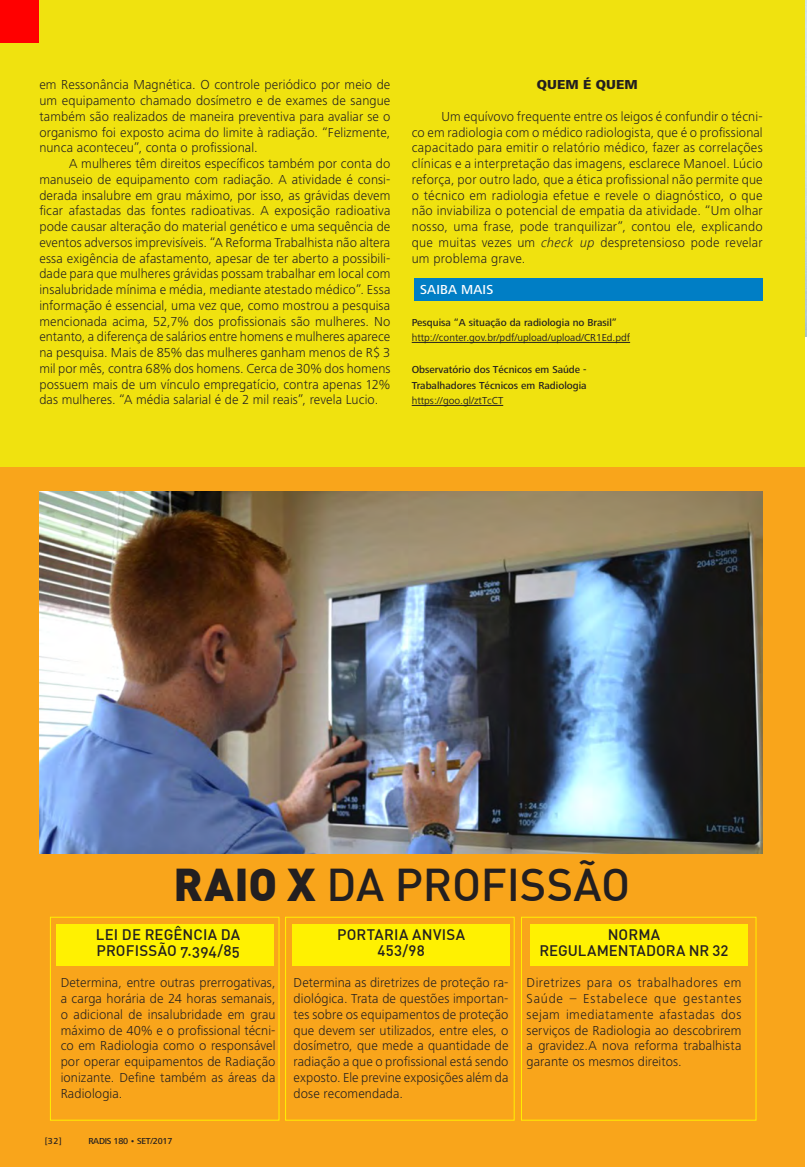
<style>
.page{position:relative;width:807px;height:1167px;background:#fff}
.page>*{position:absolute;margin:0;border:0;box-sizing:border-box;transform-origin:0 0}
.Título_materia{font:500 45px "DIN Alternate";letter-spacing:-.005em;color:#231f20}
.trab_quadro{font:500 15px/15.8px "DIN";letter-spacing:.01em;color:#231f20}
.Corpo_-_2_col{font:300 13.5px/15.8px "Frutiger Next LT";letter-spacing:.005em;color:#231f20;text-align:justify}
.Entretítulo{font:800 13.5px "Frutiger Next LT";letter-spacing:.01em;color:#231f20}
.SAIBA_MAIS{font:500 13.5px "Frutiger Next LT";letter-spacing:.015em;color:#fff}
.Saiba_mais_texto{font:500 10.5px/15.8px "Frutiger Next LT";color:#231f20}
.Saiba_mais_texto-2{font:10.5px "Frutiger Next LT";color:#231f20}
.t1{font:500 9px "Frutiger Next LT";letter-spacing:-.03em;color:#231f20}
.s1{font-style:italic}
.s2{font-weight:900}
.s3{font-family:"DIN Alternate"}
</style>
<div class="page">
<div style="left:0;top:0;width:805px;height:1167px;background:#f0e20f"></div>
<div style="left:0;top:467px;width:805px;height:700px;background:#f9a51b"></div>
<div style="left:50px;top:917px;width:229px;height:203px;border:1px solid #fff101"></div>
<div style="left:285px;top:917px;width:229px;height:203px;border:1px solid #fff101"></div>
<div style="left:521px;top:917px;width:235px;height:203px;border:1px solid #fff101"></div>
<img style="left:39px;top:491px;width:723px;height:362px">
<div style="left:414px;top:278px;width:348px;height:22px;background:#007ec5"></div>
<div style="left:56px;top:924px;width:217px;height:41px;background:#fff101"></div>
<div style="left:292px;top:924px;width:217px;height:41px;background:#fff101"></div>
<div style="left:530px;top:924px;width:217px;height:41px;background:#fff101"></div>
<img style="left:805px;top:1px;width:1px;height:336px">
<hr style="left:411px;top:342px;width:219px;height:1px;background:#231f20">
<hr style="left:411px;top:405px;width:92px;height:1px;background:#231f20">
<div style="left:0;top:0;width:39px;height:43px;background:#f00"></div>
<p class="Corpo_-_2_col" style="left:39px;top:77px;width:352px">em Ressonância Magnética. O controle periódico por meio de um equipamento chamado dosímetro e de exames de sangue também são realizados de maneira preventiva para avaliar se o organismo foi exposto acima do limite à radiação. “Felizmente, nunca aconteceu”, conta o profissional.</p>
<p class="Corpo_-_2_col" style="left:39px;top:156px;width:352px;text-indent:30px">A mulheres têm direitos específicos também por conta do manuseio de equipamento com radiação. A atividade é consi&shy;derada insalubre em grau máximo, por isso, as grávidas devem ficar afastadas das fontes radioativas. A exposição radioativa pode causar alteração do material genético e uma sequência de eventos adversos imprevisíveis. “A Reforma Trabalhista não altera essa exigência de afastamento, apesar de ter aberto a possibili&shy;dade para que mulheres grávidas possam trabalhar em local com insalubridade mínima e média, mediante atestado médico”. Essa informação é essencial, uma vez que, como mostrou a pesquisa mencionada acima, 52,7% dos profissionais são mulheres. No entanto, a diferença de salários entre homens e mulheres aparece na pesquisa. Mais de 85% das mulheres ganham menos de R$ 3 mil por mês, contra 68% dos homens. Cerca de 30% dos homens possuem mais de um vínculo empregatício, contra apenas 12% das mulheres. “A média salarial é de 2 mil reais”, revela Lucio.</p>
<p class="Entretítulo" style="left:536px;top:77px;width:103px">QUEM É QUEM</p>
<p class="Corpo_-_2_col" style="left:411px;top:109px;width:352px;text-indent:30px">Um equívovo frequente entre os leigos é confundir o técni&shy;co em radiologia com o médico radiologista, que é o profissional capacitado para emitir o relatório médico, fazer as correlações clínicas e a interpretação das imagens, esclarece Manoel. Lúcio reforça, por outro lado, que a ética profissional não permite que o técnico em radiologia efetue e revele o diagnóstico, o que não inviabiliza o potencial de empatia da atividade. “Um olhar nosso, uma frase, pode tranquilizar”, contou ele, explicando que muitas vezes um <span class="s1">check up</span> despretensioso pode revelar um problema grave.</p>
<p class="SAIBA_MAIS" style="left:420px;top:282px;width:75px">SAIBA MAIS</p>
<p class="Saiba_mais_texto" style="left:411px;top:314px;width:206px">Pesquisa “A situação da radiologia no Brasil”</p>
<p class="Saiba_mais_texto-2" style="left:411px;top:332px;width:220px">http://conter.gov.br/pdf/upload/upload/CR1Ed.pdf</p>
<p class="Saiba_mais_texto" style="left:411px;top:361px;width:176px">Observatório dos Técnicos em Saúde -<br>Trabalhadores Técnicos em Radiologia</p>
<p class="Saiba_mais_texto-2" style="left:411px;top:395px;width:93px">https://goo.gl/ztTcCT</p>
<p class="Título_materia" style="left:173px;top:856px;width:458px"><span class="s2">RAIO X</span> DA PROFISSÃO</p>
<p class="trab_quadro" style="left:96px;top:926px;width:146px">LEI DE REGÊNCIA DA<br>PROFISSÃO <span class="s3">7.394/85</span></p>
<p class="Corpo_-_2_col" style="left:61px;top:975px;width:216px">Determina, entre outras prerrogativas, a carga horária de 24 horas semanais, o adicional de insalubridade em grau máximo de 40% e o profissional técni&shy;co em Radiologia como o responsável por operar equipamentos de Radiação ionizante. Define também as áreas da Radiologia.</p>
<p class="t1" style="left:45px;top:1136px;width:19px">[32]</p>
<p class="t1" style="left:88px;top:1136px;width:85px">RADIS 180 • SET/2017</p>
<p class="trab_quadro" style="left:337px;top:926px;width:130px">PORTARIA ANVISA</p>
<p class="trab_quadro" style="left:377px;top:942px;width:49px">453/98</p>
<p class="Corpo_-_2_col" style="left:293px;top:975px;width:216px">Determina as diretrizes de proteção ra&shy;diológica. Trata de questões importan&shy;tes sobre os equipamentos de proteção que devem ser utilizados, entre eles, o dosímetro, que mede a quantidade de radiação a que o profissional está sendo exposto. Ele previne exposições além da dose recomendada.</p>
<p class="trab_quadro" style="left:539px;top:926px;width:191px;text-align:center">NORMA<br>REGULAMENTADORA NR 32</p>
<p class="Corpo_-_2_col" style="left:526px;top:975px;width:216px">Diretrizes para os trabalhadores em Saúde – Estabelece que gestantes sejam imediatamente afastadas dos serviços de Radiologia ao descobrirem a gravidez.A nova reforma trabalhista garante os mesmos direitos.</p>
</div>
